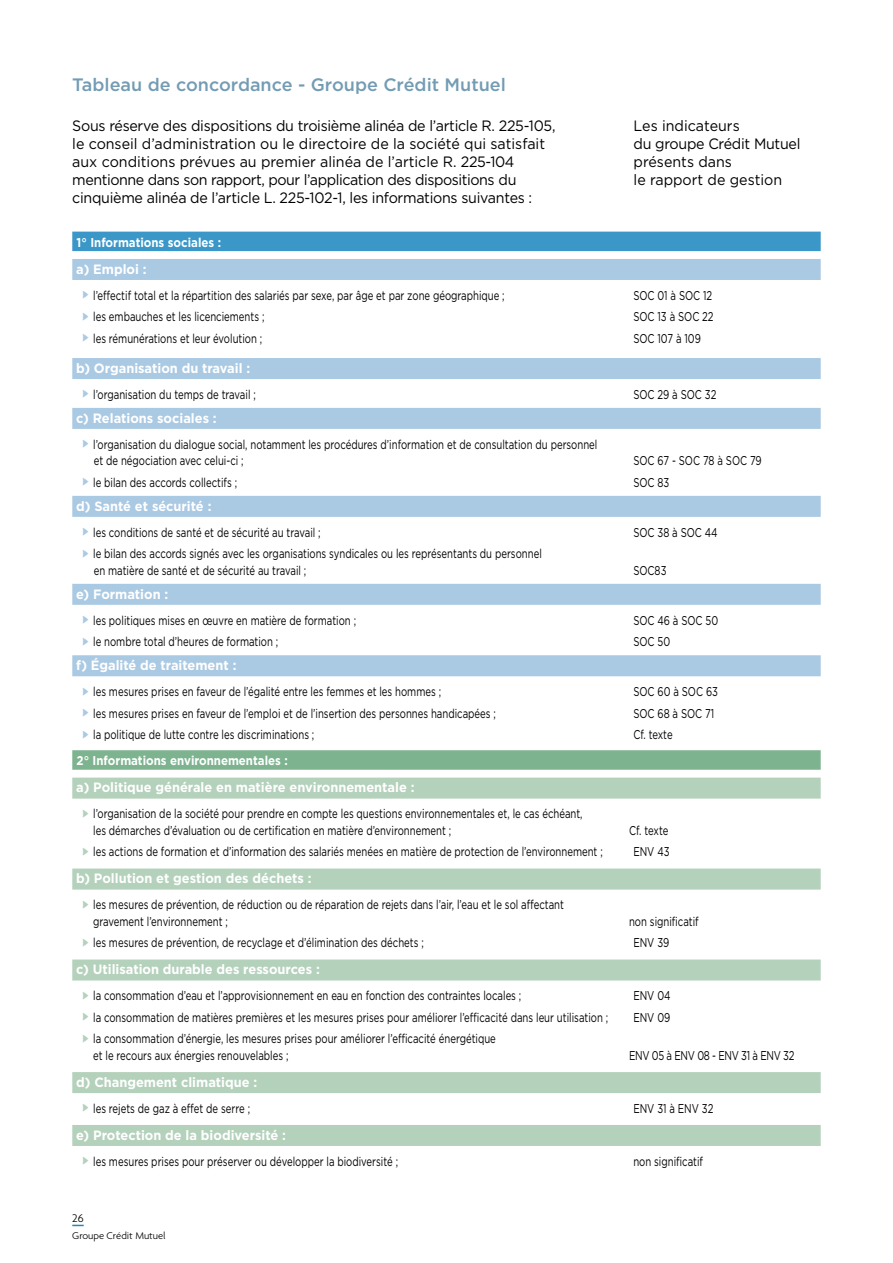
<style>
.page{position:relative;width:893px;height:1263px;background:#fff}
.page>*{position:absolute;margin:0;border:0;box-sizing:border-box;transform-origin:0 0}
.t1{font:500 18px "Gotham";color:#739cb4}
.t2{font:15px/18px "Gotham";letter-spacing:-.02em;color:#000;scale:.95 1}
.t3{font:15px/18px "Gotham";color:#000;scale:.95 1}
.t4{font:700 13.5px "Gotham";color:#fff;scale:.95 1}
.t5{font:12.75px/16.5px "Gotham";color:#000;scale:.75 1}
.t6{font:700 12.75px "Gotham";color:#fff;scale:.9 1}
.t7{font:12.75px "Gotham";letter-spacing:-.03em;color:#000;scale:.75 1}
.t8{font:300 12px "Agenda";color:#000}
.t9{font:300 10.5px "Agenda";color:#000}
.s1{font-family:"Bienvenue Picto";font-size:18px;color:#aac9e3}
.s2{font-family:"Bienvenue Picto";font-size:18px;color:#b4d1bb}
</style>
<div class="page">
<div style="left:72px;top:232px;width:749px;height:19px;background:#3a97c8"></div>
<div style="left:72px;top:259px;width:749px;height:21px;background:#aac9e3"></div>
<div style="left:72px;top:358px;width:749px;height:21px;background:#aac9e3"></div>
<div style="left:72px;top:408px;width:749px;height:21px;background:#aac9e3"></div>
<div style="left:72px;top:496px;width:749px;height:21px;background:#aac9e3"></div>
<div style="left:72px;top:584px;width:749px;height:21px;background:#aac9e3"></div>
<div style="left:72px;top:655px;width:749px;height:21px;background:#aac9e3"></div>
<div style="left:72px;top:750px;width:749px;height:20px;background:#7eb390"></div>
<div style="left:72px;top:778px;width:749px;height:21px;background:#b4d1bb"></div>
<div style="left:72px;top:868px;width:749px;height:21px;background:#b4d1bb"></div>
<div style="left:72px;top:959px;width:749px;height:21px;background:#b4d1bb"></div>
<div style="left:72px;top:1072px;width:749px;height:21px;background:#b4d1bb"></div>
<div style="left:72px;top:1125px;width:749px;height:21px;background:#b4d1bb"></div>
<svg style="left:72px;top:1225px;width:12px;height:1px"></svg>
<h1 class="t1" style="left:72px;top:73px;width:435px">Tableau de concordance - Groupe Crédit Mutuel</h1>
<p class="t2" style="left:72px;top:116px;width:510px">Sous réserve des dispositions du troisième alinéa de l’article R. 225-105, le conseil d’administration ou le directoire de la société qui satisfait aux conditions prévues au premier alinéa de l’article R. 225-104 mentionne dans son rapport, pour l’application des dispositions du cinquième alinéa de l’article L. 225-102-1, les informations suivantes :</p>
<p class="t3" style="left:634px;top:116px;width:177px">Les indicateurs<br>du groupe Crédit Mutuel présents dans<br>le rapport de gestion</p>
<p class="t6" style="left:77px;top:234px;width:162px">1° Informations sociales :</p>
<p class="t4" style="left:76px;top:260px;width:76px">a) Emploi :</p>
<p class="t5" style="left:77px;top:287px;width:572px"><span class="s1">S</span>l’effectif total et la répartition des salariés par sexe, par âge et par zone géographique ;</p>
<p class="t5" style="left:633px;top:287px;width:107px">SOC 01 à SOC 12</p>
<p class="t5" style="left:77px;top:308px;width:252px"><span class="s1">S</span>les embauches et les licenciements ;</p>
<p class="t5" style="left:633px;top:308px;width:109px">SOC 13 à SOC 22</p>
<p class="t5" style="left:77px;top:330px;width:249px"><span class="s1">S</span>les rémunérations et leur évolution ;</p>
<p class="t5" style="left:633px;top:330px;width:92px">SOC 107 à 109</p>
<p class="t4" style="left:76px;top:359px;width:185px">b) Organisation du travail :</p>
<p class="t5" style="left:77px;top:386px;width:241px"><span class="s1">S</span>l’organisation du temps de travail ;</p>
<p class="t5" style="left:633px;top:386px;width:112px">SOC 29 à SOC 32</p>
<p class="t4" style="left:76px;top:409px;width:150px">c) Relations sociales :</p>
<p class="t5" style="left:94px;top:436px;width:673px;text-indent:-17px"><span class="s1">S</span>l’organisation du dialogue social, notamment les procédures d’information et de consultation du personnel et de négociation avec celui-ci ;</p>
<p class="t5" style="left:633px;top:452px;width:173px">SOC 67 - SOC 78 à SOC 79</p>
<p class="t5" style="left:77px;top:474px;width:216px"><span class="s1">S</span>le bilan des accords collectifs ;</p>
<p class="t5" style="left:633px;top:474px;width:50px">SOC 83</p>
<p class="t4" style="left:76px;top:497px;width:144px">d) Santé et sécurité :</p>
<p class="t5" style="left:77px;top:523px;width:327px"><span class="s1">S</span>les conditions de santé et de sécurité au travail ;</p>
<p class="t5" style="left:633px;top:523px;width:114px">SOC 38 à SOC 44</p>
<p class="t5" style="left:94px;top:545px;width:599px;text-indent:-17px"><span class="s1">S</span>le bilan des accords signés avec les organisations syndicales ou les représentants du personnel en matière de santé et de sécurité au travail ;</p>
<p class="t5" style="left:633px;top:562px;width:46px">SOC83</p>
<p class="t4" style="left:76px;top:585px;width:99px">e) Formation :</p>
<p class="t5" style="left:77px;top:611px;width:374px"><span class="s1">S</span>les politiques mises en œuvre en matière de formation ;</p>
<p class="t5" style="left:633px;top:611px;width:115px">SOC 46 à SOC 50</p>
<p class="t5" style="left:77px;top:633px;width:271px"><span class="s1">S</span>le nombre total d’heures de formation ;</p>
<p class="t5" style="left:633px;top:633px;width:51px">SOC 50</p>
<p class="t4" style="left:76px;top:656px;width:170px">f) égalité de traitement :</p>
<p class="t5" style="left:77px;top:683px;width:488px"><span class="s1">S</span>les mesures prises en faveur de l’égalité entre les femmes et les hommes ;</p>
<p class="t5" style="left:633px;top:683px;width:114px">SOC 60 à SOC 63</p>
<p class="t5" style="left:77px;top:705px;width:561px"><span class="s1">S</span>les mesures prises en faveur de l’emploi et de l’insertion des personnes handicapées ;</p>
<p class="t5" style="left:633px;top:705px;width:110px">SOC 68 à SOC 71</p>
<p class="t5" style="left:77px;top:726px;width:319px"><span class="s1">S</span>la politique de lutte contre les discriminations ;</p>
<p class="t5" style="left:633px;top:726px;width:54px">Cf. texte</p>
<p class="t6" style="left:77px;top:752px;width:236px">2° Informations environnementales :</p>
<p class="t4" style="left:76px;top:779px;width:358px">a) Politique générale en matière environnementale :</p>
<p class="t5" style="left:93px;top:805px;width:654px;text-indent:-17px"><span class="s2">S</span>l’organisation de la société pour prendre en compte les questions environnementales et, le cas échéant, les démarches d’évaluation ou de certification en matière d’environnement ;</p>
<p class="t5" style="left:629px;top:822px;width:54px">Cf. texte</p>
<p class="t5" style="left:77px;top:843px;width:703px"><span class="s2">S</span>les actions de formation et d’information des salariés menées en matière de protection de l’environnement ;</p>
<p class="t5" style="left:633px;top:843px;width:50px">ENV 43</p>
<p class="t4" style="left:76px;top:870px;width:249px">b) Pollution et gestion des déchets :</p>
<p class="t5" style="left:93px;top:896px;width:629px;text-indent:-17px"><span class="s2">S</span>les mesures de prévention, de réduction ou de réparation de rejets dans l’air, l’eau et le sol affectant gravement l’environnement ;</p>
<p class="t5" style="left:629px;top:913px;width:94px">non significatif</p>
<p class="t5" style="left:77px;top:934px;width:465px"><span class="s2">S</span>les mesures de prévention, de recyclage et d’élimination des déchets ;</p>
<p class="t5" style="left:633px;top:934px;width:50px">ENV 39</p>
<p class="t4" style="left:76px;top:961px;width:258px">c) Utilisation durable des ressources :</p>
<p class="t5" style="left:77px;top:987px;width:595px"><span class="s2">S</span>la consommation d’eau et l’approvisionnement en eau en fonction des contraintes locales ;</p>
<p class="t5" style="left:633px;top:987px;width:51px">ENV 04</p>
<p class="t5" style="left:77px;top:1009px;width:710px"><span class="s2">S</span>la consommation de matières premières et les mesures prises pour améliorer l’efficacité dans leur utilisation ;</p>
<p class="t5" style="left:633px;top:1009px;width:51px">ENV 09</p>
<p class="t5" style="left:93px;top:1030px;width:539px;text-indent:-17px"><span class="s2">S</span>la consommation d’énergie, les mesures prises pour améliorer l’efficacité énergétique et le recours aux énergies renouvelables ;</p>
<p class="t7" style="left:629px;top:1047px;width:222px">ENV 05 à ENV 08 - ENV 31 à ENV 32</p>
<p class="t4" style="left:76px;top:1073px;width:192px">d) Changement climatique :</p>
<p class="t5" style="left:77px;top:1100px;width:233px"><span class="s2">S</span>les rejets de gaz à effet de serre ;</p>
<p class="t5" style="left:633px;top:1100px;width:108px">ENV 31 à ENV 32</p>
<p class="t4" style="left:76px;top:1126px;width:222px">e) Protection de la biodiversité :</p>
<p class="t5" style="left:77px;top:1153px;width:430px"><span class="s2">S</span>les mesures prises pour préserver ou développer la biodiversité ;</p>
<p class="t5" style="left:633px;top:1153px;width:94px">non significatif</p>
<p class="t8" style="left:72px;top:1211px;width:13px">26</p>
<p class="t9" style="left:72px;top:1230px;width:95px">Groupe Crédit Mutuel</p>
</div>
